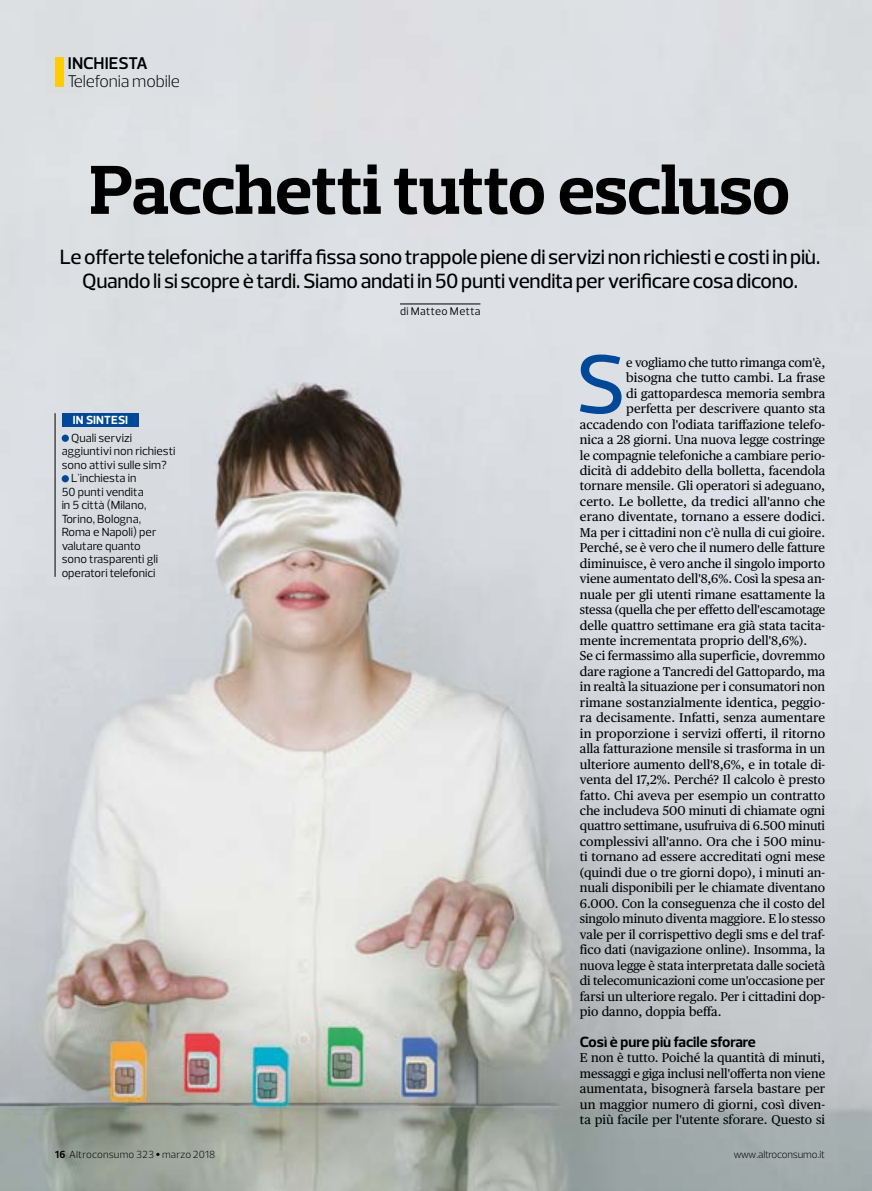
<style>
.page{position:relative;width:872px;height:1191px;background:#fff}
.page>*{position:absolute;margin:0;border:0;box-sizing:border-box;transform-origin:0 0}
._1_3_Body_Copy_capit{font:500 84.9px "Prelo";color:#004998}
._1__Headline{font:700 70.5px "Prelo Slab";letter-spacing:-.015em;color:#000}
._1_2_Sommario{font:500 21px/24px "Prelo";letter-spacing:-.015em;color:#000;text-align:center}
.t1{font:300 17.25px "Prelo";letter-spacing:-.01em;color:#000}
.t2{font:600 17.25px "Prelo";color:#000}
._1_3_1_Copy_Sub-head{font:700 15px "Prelo";color:#000}
._1_3_Body_Copy{font:12.75px/15.5px "Publico Text";color:#000;text-align:justify}
._1_3_Body_Copy_capit-2{font:12.75px "Publico Text";color:#000}
._3_1_ITF_FOM_box_cop{font:12px/13.5px "Prelo";color:#000}
._3_1_ITF_FOM_Box_tit{font:700 12px "Prelo";letter-spacing:.015em;color:#fff}
.firma_ORIGINALE{font:11.25px "Prelo";letter-spacing:.035em;color:#000}
.t3{font:300 10.5px "Prelo";letter-spacing:.005em;color:#000}
.s1{font-weight:700}
.s2{font-family:"Publico Text";font-weight:400}
</style>
<div class="page">
<img style="left:0;top:0;width:872px;height:1191px">
<div style="left:55px;top:57px;width:9px;height:30px;background:#fecc00"></div>
<div style="left:62px;top:434px;width:7px;height:8px;background:#004998;border-radius:50%"></div>
<div style="left:62px;top:475px;width:7px;height:7px;background:#004998;border-radius:50%"></div>
<div style="left:62px;top:413px;width:77px;height:14px;background:#004998"></div>
<hr style="left:55px;top:413px;width:1px;height:164px;background:#000">
<hr style="left:400px;top:304px;width:80px;height:1px;background:#000">
<h3 class="t2" style="left:68px;top:53px;width:81px">INCHIESTA</h3>
<h3 class="t1" style="left:67px;top:71px;width:114px">Telefonia mobile</h3>
<p class="_1__Headline" style="left:90px;top:147px;width:702px">Pacchetti tutto escluso</p>
<p class="_1_2_Sommario" style="left:60px;top:245px;width:762px">Le offerte telefoniche a tariffa fissa sono trappole piene di servizi non richiesti e costi in più.<br>Quando li si scopre è tardi. Siamo andati in 50 punti vendita per verificare cosa dicono.</p>
<p class="_3_1_ITF_FOM_Box_tit" style="left:73px;top:413px;width:57px">IN SINTESI</p>
<p class="_3_1_ITF_FOM_box_cop" style="left:62px;top:431px;width:115px;text-indent:9px">Quali servizi aggiuntivi non richiesti sono attivi sulle sim?</p>
<p class="_3_1_ITF_FOM_box_cop" style="left:62px;top:471px;width:98px;text-indent:9px">L'inchiesta in<br>50 punti vendita<br>in 5 città (Milano,<br>Torino, Bologna,<br>Roma e Napoli) per valutare quanto sono trasparenti gli operatori telefonici</p>
<p class="firma_ORIGINALE" style="left:400px;top:304px;width:82px">di Matteo Metta</p>
<p class="_1_3_Body_Copy_capit" style="left:575px;top:332px;width:52px">S</p>
<p class="_1_3_Body_Copy_capit-2" style="left:626px;top:355px;width:200px">e vogliamo che tutto rimanga com'è,</p>
<p class="_1_3_Body_Copy_capit-2" style="left:626px;top:370px;width:200px">bisogna che tutto cambi. La frase</p>
<p class="_1_3_Body_Copy_capit-2" style="left:626px;top:386px;width:200px">di gattopardesca memoria sembra</p>
<p class="_1_3_Body_Copy_capit-2" style="left:626px;top:401px;width:200px">perfetta per descrivere quanto sta</p>
<p class="_1_3_Body_Copy_capit-2" style="left:580px;top:417px;width:247px">accadendo con l'odiata tariffazione telefo-</p>
<p class="_1_3_Body_Copy_capit-2" style="left:580px;top:432px;width:247px">nica a 28 giorni. Una nuova legge costringe</p>
<p class="_1_3_Body_Copy_capit-2" style="left:580px;top:447px;width:247px">le compagnie telefoniche a cambiare perio-</p>
<p class="_1_3_Body_Copy_capit-2" style="left:580px;top:463px;width:247px">dicità di addebito della bolletta, facendola</p>
<p class="_1_3_Body_Copy_capit-2" style="left:580px;top:478px;width:247px">tornare mensile. Gli operatori si adeguano,</p>
<p class="_1_3_Body_Copy_capit-2" style="left:580px;top:494px;width:247px">certo. Le bollette, da tredici all'anno che</p>
<p class="_1_3_Body_Copy_capit-2" style="left:580px;top:509px;width:247px">erano diventate, tornano a essere dodici.</p>
<p class="_1_3_Body_Copy_capit-2" style="left:580px;top:525px;width:247px">Ma per i cittadini non c'è nulla di cui gioire.</p>
<p class="_1_3_Body_Copy_capit-2" style="left:580px;top:540px;width:247px">Perché, se è vero che il numero delle fatture</p>
<p class="_1_3_Body_Copy_capit-2" style="left:580px;top:556px;width:247px">diminuisce, è vero anche il singolo importo</p>
<p class="_1_3_Body_Copy_capit-2" style="left:580px;top:571px;width:247px">viene aumentato dell'8,6%. Così la spesa an-</p>
<p class="_1_3_Body_Copy_capit-2" style="left:580px;top:587px;width:247px">nuale per gli utenti rimane esattamente la</p>
<p class="_1_3_Body_Copy_capit-2" style="left:580px;top:602px;width:247px">stessa (quella che per effetto dell'escamotage</p>
<p class="_1_3_Body_Copy_capit-2" style="left:580px;top:617px;width:247px">delle quattro settimane era già stata tacita-</p>
<p class="_1_3_Body_Copy_capit-2" style="left:580px;top:633px;width:229px">mente incrementata proprio dell'8,6%).</p>
<p class="_1_3_Body_Copy" style="left:580px;top:648px;width:247px">Se ci fermassimo alla superficie, dovremmo dare ragione a Tancredi del Gattopardo, ma in realtà la situazione per i consumatori non rimane sostanzialmente identica, peggio&shy;ra decisamente. Infatti, senza aumentare in proporzione i servizi offerti, il ritorno alla fatturazione mensile si trasforma in un ulteriore aumento dell'8,6%, e in totale di&shy;venta del 17,2%. Perché? Il calcolo è presto fatto. Chi aveva per esempio un contratto che includeva 500 minuti di chiamate ogni quattro settimane, usufruiva di 6.500 minuti complessivi all'anno. Ora che i 500 minu&shy;ti tornano ad essere accreditati ogni mese (quindi due o tre giorni dopo), i minuti an&shy;nuali disponibili per le chiamate diventano 6.000. Con la conseguenza che il costo del singolo minuto diventa maggiore. E lo stesso vale per il corrispettivo degli sms e del traf&shy;fico dati (navigazione online). Insomma, la nuova legge è stata interpretata dalle società di telecomunicazioni come un'occasione per farsi un ulteriore regalo. Per i cittadini dop&shy;pio danno, doppia beffa.</p>
<p class="_1_3_1_Copy_Sub-head" style="left:580px;top:1032px;width:177px">Così è pure più facile sforare</p>
<p class="_1_3_Body_Copy" style="left:580px;top:1050px;width:247px">E non è tutto. Poiché la quantità di minuti, messaggi e giga inclusi nell'offerta non viene aumentata, bisognerà farsela bastare per un maggior numero di giorni, così diven&shy;ta più facile per l'utente sforare. Questo si</p>
<p class="t3" style="left:55px;top:1148px;width:162px"><span class="s1">16</span> Altroconsumo 323 <span class="s2">•</span> marzo 2018</p>
<p class="t3" style="left:733px;top:1148px;width:93px">www.altroconsumo.it</p>
</div>
